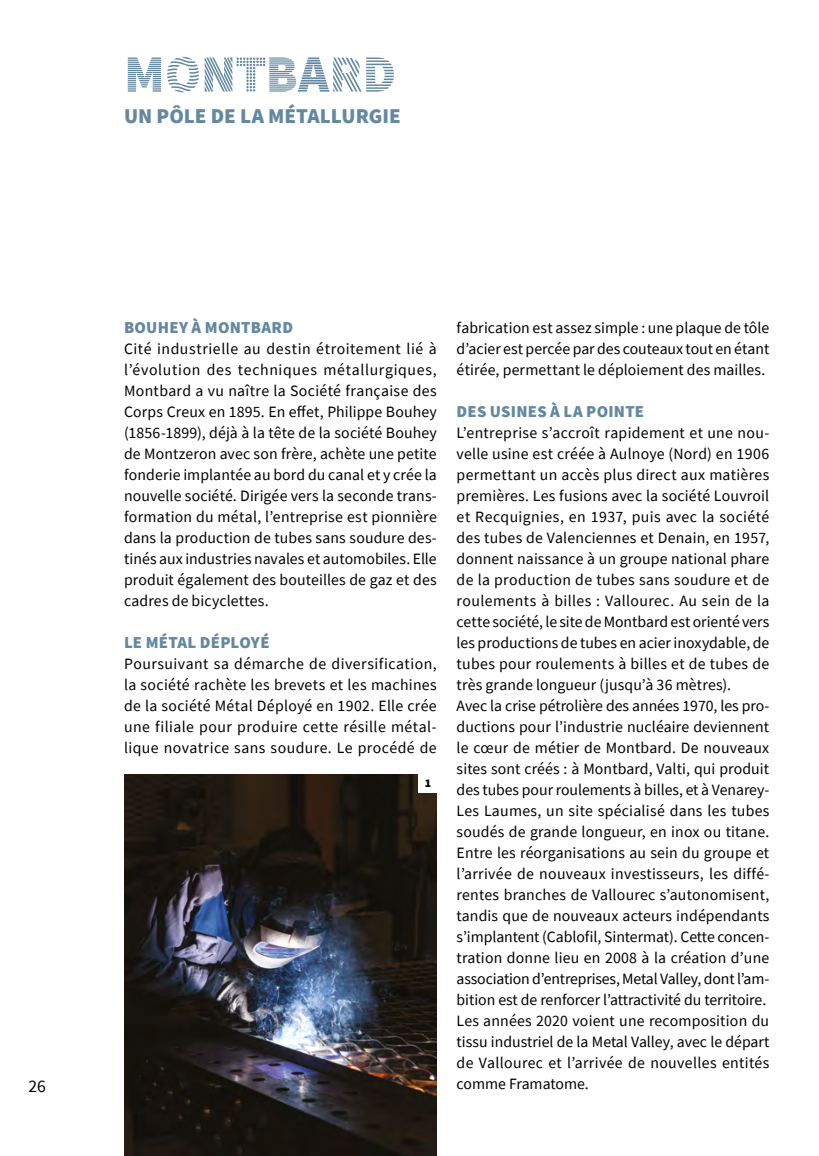
<style>
.page{position:relative;width:819px;height:1156px;background:#fff}
.page>*{position:absolute;margin:0;border:0;box-sizing:border-box;transform-origin:0 0}
.t1{font:900 52.5px "Source Sans Pro DISPLAYV2";color:#6488a0}
.t2{font:900 21px "Source Sans Pro";color:#6488a0}
.t3{font:17.5px "Source Sans Pro";color:#000}
.t4{font:900 16.62px "Source Sans Pro";letter-spacing:.015em;color:#6488a0}
.t5{font:15.75px/21px "Source Sans Pro";letter-spacing:.01em;color:#000;text-align:justify}
.t6{font:900 11.72px "Source Sans Pro";color:#000}
</style>
<div class="page">
<img style="left:124px;top:774px;width:313px;height:382px">
<div style="left:418px;top:773px;width:20px;height:20px;background:#fff"></div>
<p class="t3" style="left:29px;top:1074px;width:19px">26</p>
<h1 class="t1" style="left:124px;top:47px;width:273px">MONTBARD</h1>
<h2 class="t2" style="left:124px;top:102px;width:278px">UN PÔLE DE LA MÉTALLURGIE</h2>
<p class="t4" style="left:124px;top:316px;width:170px">BOUHEY À MONTBARD</p>
<p class="t5" style="left:124px;top:338px;width:314px">Cité industrielle au destin étroitement lié à l’évolution des techniques métallurgiques, Montbard a vu naître la Société française des Corps Creux en 1895. En effet, Philippe Bouhey (1856-1899), déjà à la tête de la société Bouhey de Montzeron avec son frère, achète une petite fonderie implantée au bord du canal et y crée la nouvelle société. Dirigée vers la seconde trans&shy;formation du métal, l’entreprise est pionnière dans la production de tubes sans soudure des&shy;tinés aux industries navales et automobiles. Elle produit également des bouteilles de gaz et des cadres de bicyclettes.</p>
<p class="t4" style="left:124px;top:631px;width:147px">LE MÉTAL DÉPLOYÉ</p>
<p class="t5" style="left:124px;top:653px;width:314px">Poursuivant sa démarche de diversification, la société rachète les brevets et les machines de la société Métal Déployé en 1902. Elle crée une filiale pour produire cette résille métal&shy;lique novatrice sans soudure. Le procédé de</p>
<p class="t6" style="left:425px;top:775px;width:8px">1</p>
<p class="t5" style="left:456px;top:317px;width:314px">fabrication est assez simple : une plaque de tôle d’acier est percée par des couteaux tout en étant étirée, permettant le déploiement des mailles.</p>
<p class="t4" style="left:456px;top:400px;width:189px">DES USINES À LA POINTE</p>
<p class="t5" style="left:456px;top:422px;width:314px;text-align:left">L’entreprise s’accroît rapidement et une nou&shy;velle usine est créée à Aulnoye (Nord) en 1906 permettant un accès plus direct aux matières premières. Les fusions avec la société Louvroil et Recquignies, en 1937, puis avec la société des tubes de Valenciennes et Denain, en 1957, donnent naissance à un groupe national phare de la production de tubes sans soudure et de roulements à billes : Vallourec. Au sein de la cette société, le site de Montbard est orienté vers les productions de tubes en acier inoxydable, de tubes pour roulements à billes et de tubes de très grande longueur (jusqu’à 36 mètres).<br>Avec la crise pétrolière des années 1970, les pro&shy;ductions pour l’industrie nucléaire deviennent le cœur de métier de Montbard. De nouveaux sites sont créés : à Montbard, Valti, qui produit des tubes pour roulements à billes, et à Venarey-Les Laumes, un site spécialisé dans les tubes soudés de grande longueur, en inox ou titane.<br>Entre les réorganisations au sein du groupe et l’arrivée de nouveaux investisseurs, les diffé&shy;rentes branches de Vallourec s’autonomisent, tandis que de nouveaux acteurs indépendants s’implantent (Cablofil, Sintermat). Cette concen&shy;tration donne lieu en 2008 à la création d’une association d’entreprises, Metal Valley, dont l’am&shy;bition est de renforcer l’attractivité du territoire.<br>Les années 2020 voient une recomposition du tissu industriel de la Metal Valley, avec le départ de Vallourec et l’arrivée de nouvelles entités comme Framatome.</p>
</div>
